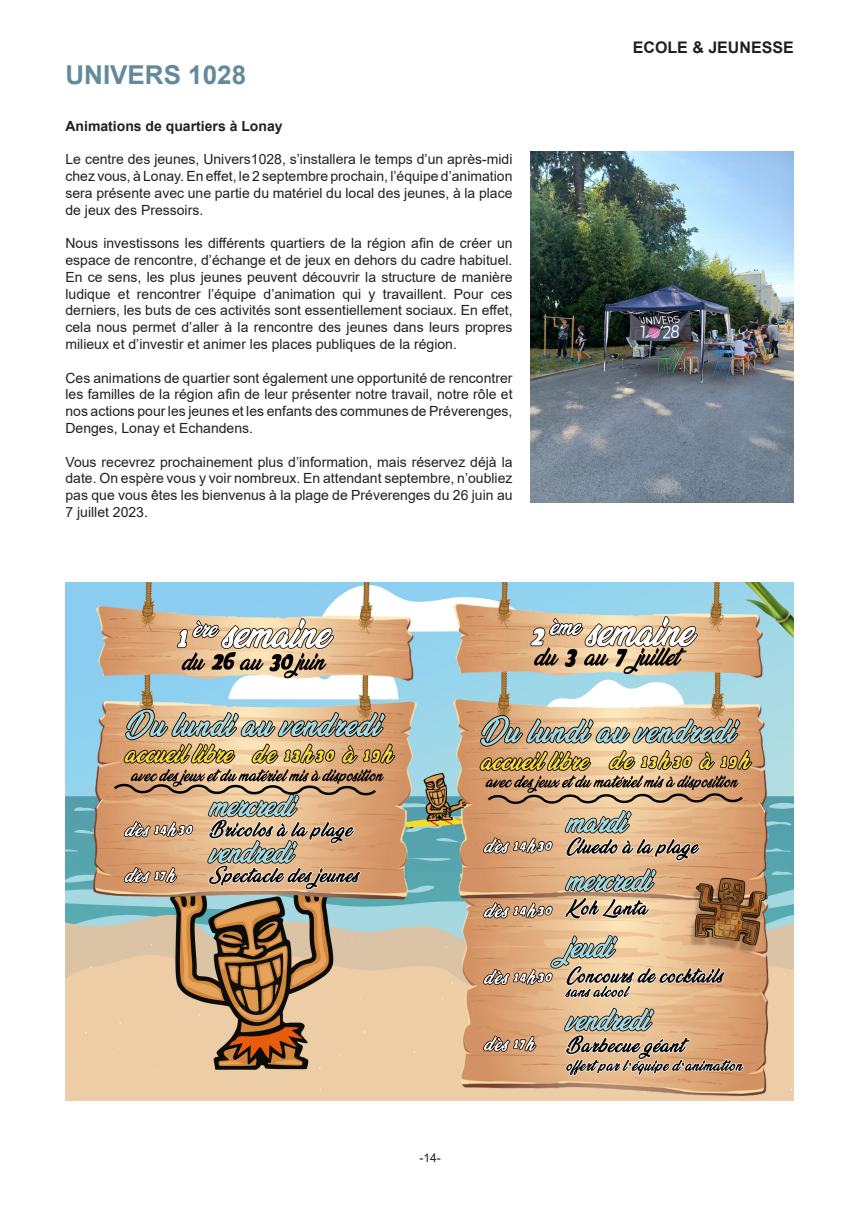
<style>
.page{position:relative;width:859px;height:1208px;background:#fff}
.page>*{position:absolute;margin:0;border:0;box-sizing:border-box;transform-origin:0 0}
.titre{font:700 26px "Arial";color:#63899a}
.t1{font:700 16px "Arial";color:#231f20}
.texte_1{font:14px/16.8px "Arial";color:#231f20;text-align:justify}
.texte_1-2{font:700 14px "Arial";color:#231f20}
.t2{font:12px "Arial";color:#231f20}
</style>
<div class="page">
<img style="left:65px;top:582px;width:729px;height:518px">
<img style="left:531px;top:152px;width:263px;height:351px">
<p class="titre" style="left:66px;top:57px;width:182px">UNIVERS 1028</p>
<p class="texte_1-2" style="left:66px;top:116px;width:219px">Animations de quartiers à Lonay</p>
<p class="texte_1" style="left:66px;top:151px;width:448px">Le centre des jeunes, Univers1028, s’installera le temps d’un après-midi chez vous, à Lonay. En effet, le 2 septembre prochain, l’équipe d’animation sera présente avec une partie du matériel du local des jeunes, à la place de jeux des Pressoirs.</p>
<p class="texte_1" style="left:66px;top:235px;width:449px">Nous investissons les différents quartiers de la région afin de créer un espace de rencontre, d’échange et de jeux en dehors du cadre habituel.<br>En ce sens, les plus jeunes peuvent découvrir la structure de manière ludique et rencontrer l’équipe d’animation qui y travaillent. Pour ces derniers, les buts de ces activités sont essentiellement sociaux. En effet, cela nous permet d’aller à la rencontre des jeunes dans leurs propres milieux et d’investir et animer les places publiques de la région.</p>
<p class="texte_1" style="left:66px;top:369px;width:449px">Ces animations de quartier sont également une opportunité de rencontrer les familles de la région afin de leur présenter notre travail, notre rôle et nos actions pour les jeunes et les enfants des communes de Préverenges, Denges, Lonay et Echandens.</p>
<p class="texte_1" style="left:66px;top:453px;width:449px">Vous recevrez prochainement plus d’information, mais réservez déjà la date. On espère vous y voir nombreux. En attendant septembre, n’oubliez pas que vous êtes les bienvenus à la plage de Préverenges du 26 juin au 7 juillet 2023.</p>
<p class="t1" style="left:633px;top:36px;width:162px">ECOLE &amp; JEUNESSE</p>
<p class="t2" style="left:419px;top:1149px;width:23px">-14-</p>
</div>
